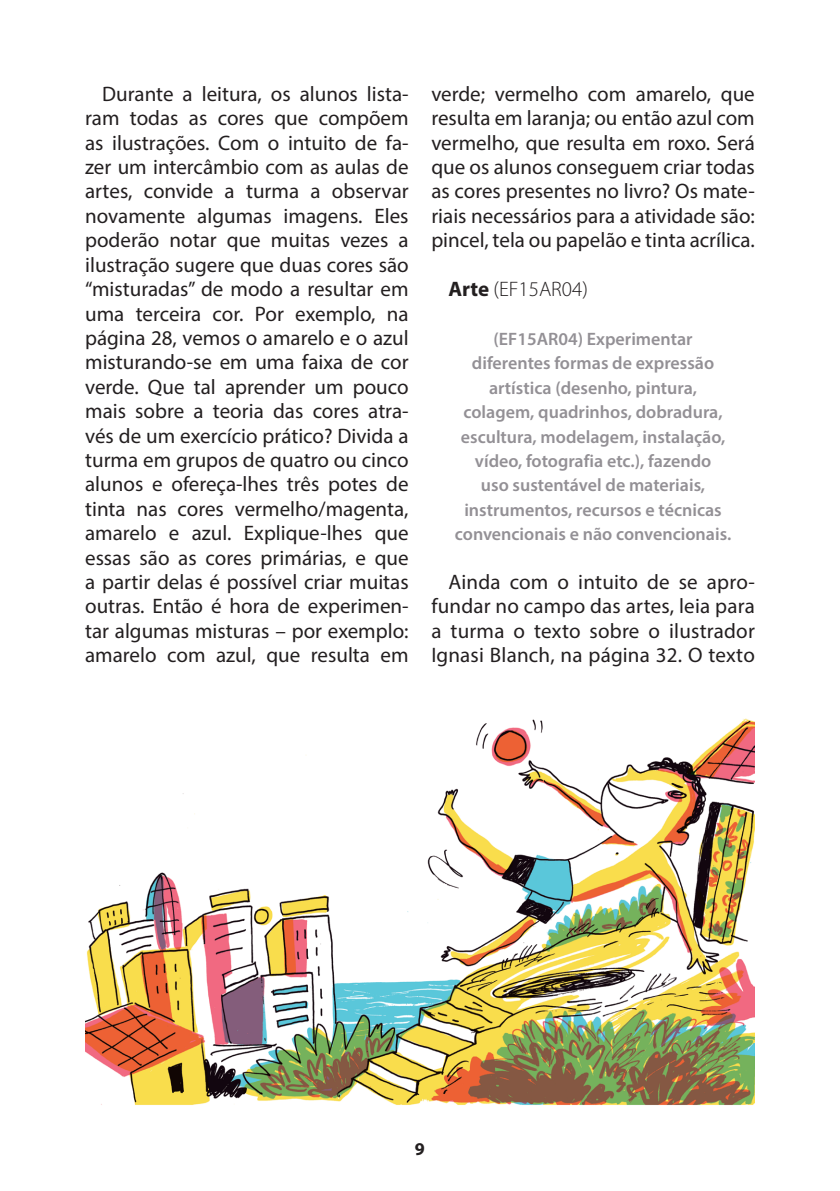
<style>
.page{position:relative;width:840px;height:1191px;background:#fff}
.page>*{position:absolute;margin:0;border:0;box-sizing:border-box;transform-origin:0 0}
.Texto{font:21px/24.4px "Myriad Pro";color:#231f20;text-align:justify}
.Titulo_2{font:300 21px "Myriad Pro";color:#231f20}
.Citacoes{font:600 18px/24.4px "Myriad Pro";color:#939095;text-align:center}
.t1{font:700 18px "Myriad Pro";color:#231f20}
.s1{font-weight:700}
</style>
<div class="page">
<img style="left:85px;top:718px;width:669px;height:387px">
<p class="Texto" style="left:85px;top:81px;width:325px;text-indent:17px">Durante a leitura, os alunos lista&shy;ram todas as cores que compõem as ilustrações. Com o intuito de fa&shy;zer um intercâmbio com as aulas de artes, convide a turma a observar novamente algumas imagens. Eles poderão notar que muitas vezes a ilustração sugere que duas cores são “misturadas” de modo a resultar em uma terceira cor. Por exemplo, na página 28, vemos o amarelo e o azul misturando-se em uma faixa de cor verde. Que tal aprender um pouco mais sobre a teoria das cores atra&shy;vés de um exercício prático? Divida a turma em grupos de quatro ou cinco alunos e ofereça-lhes três potes de tinta nas cores vermelho/magenta, amarelo e azul. Explique-lhes que essas são as cores primárias, e que a partir delas é possível criar muitas outras. Então é hora de experimen&shy;tar algumas misturas – por exemplo: amarelo com azul, que resulta em</p>
<p class="Texto" style="left:431px;top:81px;width:325px">verde; vermelho com amarelo, que resulta em laranja; ou então azul com vermelho, que resulta em roxo. Será que os alunos conseguem criar todas as cores presentes no livro? Os mate&shy;riais necessários para a atividade são: pincel, tela ou papelão e tinta acrílica.</p>
<p class="Titulo_2" style="left:448px;top:277px;width:141px"><span class="s1">Arte</span> (EF15AR04)</p>
<p class="Citacoes" style="left:454px;top:326px;width:278px">(EF15AR04) Experimentar diferentes formas de expressão artística (desenho, pintura, colagem, quadrinhos, dobradura, escultura, modelagem, instalação, vídeo, fotografia etc.), fazendo<br>uso sustentável de materiais, instrumentos, recursos e técnicas convencionais e não convencionais.</p>
<p class="Texto" style="left:431px;top:569px;width:325px;text-indent:17px">Ainda com o intuito de se apro&shy;fundar no campo das artes, leia para a turma o texto sobre o ilustrador Ignasi Blanch, na página 32. O texto</p>
<p class="t1" style="left:415px;top:1137px;width:11px">9</p>
</div>
